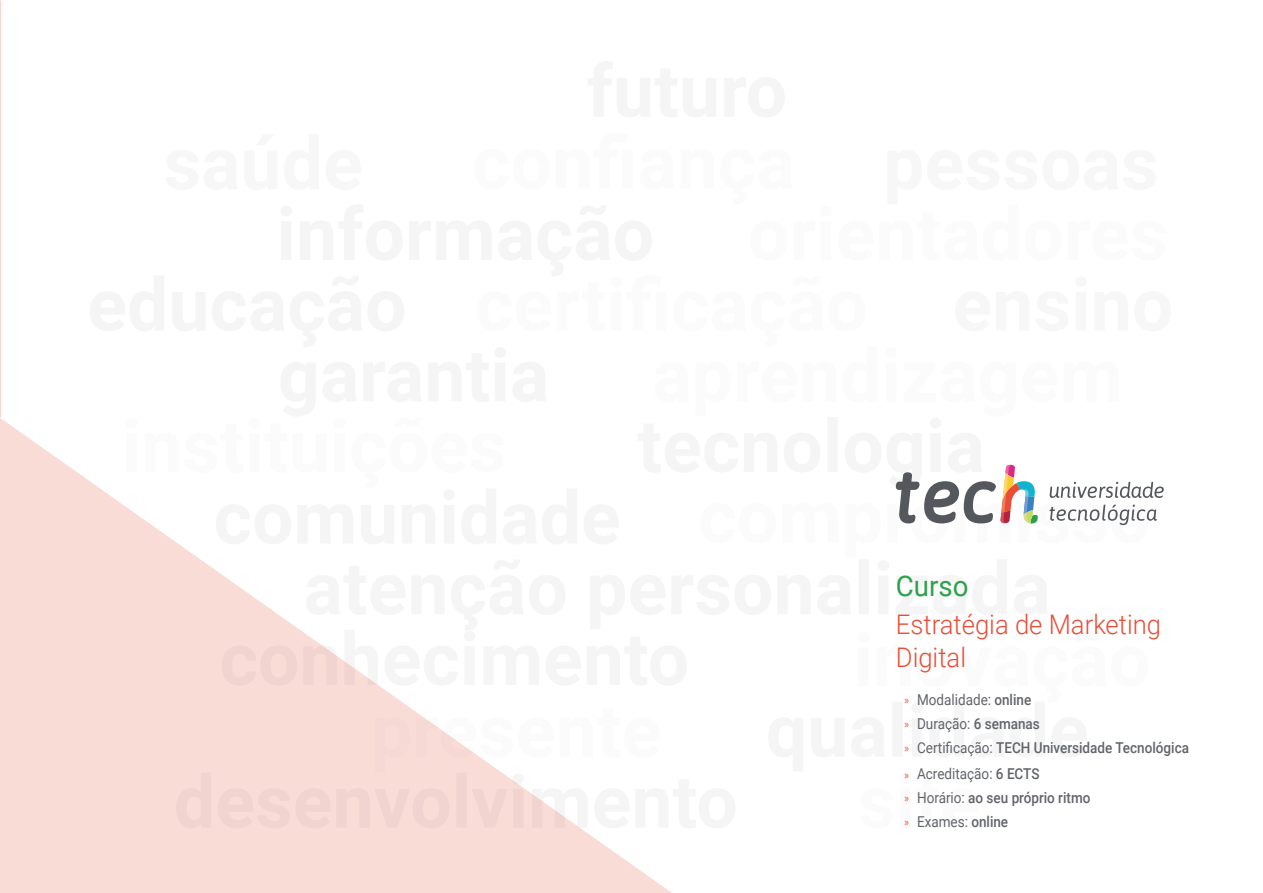
<style>
.page{position:relative;width:1263px;height:893px;background:#fff}
.page>*{position:absolute;margin:0;border:0;box-sizing:border-box;transform-origin:0 0}
.t1{font:28.5px "Roboto";color:#2ca14b}
.t2{font:300 27px/33px "Roboto";color:#e94d35;scale:.95 1}
.t3{font:500 15px/23.7px "Roboto";color:#61646a;scale:.9 1}
.s1{font-family:"Myriad Pro";font-weight:400;font-size:12px;color:#e94d35}
.s2{font-weight:400}
</style>
<div class="page">
<svg style="left:0;top:418px;width:672px;height:475px;fill:#fadcd7"></svg>
<svg style="left:90px;top:418px;width:1074px;height:140px"></svg>
<h1 class="t1" style="left:896px;top:566px;width:74px">Curso</h1>
<h2 class="t2" style="left:896px;top:607px;width:281px">Estratégia de Marketing<br>Digital</h2>
<p class="t3" style="left:904px;top:687px;width:318px"><span class="s1">»</span> <span class="s2">Modalidade:</span> online<br><span class="s1">»</span> <span class="s2">Duração:</span> 6 semanas<br><span class="s1">»</span> <span class="s2">Certificação:</span> TECH Universidade Tecnológica</p>
<p class="t3" style="left:904px;top:762px;width:208px"><span class="s1">»</span> <span class="s2">Acreditação:</span> 6 ECTS<br><span class="s1">»</span> <span class="s2">Horário:</span> ao seu próprio ritmo <span class="s1">»</span> <span class="s2">Exames:</span> online</p>
</div>
